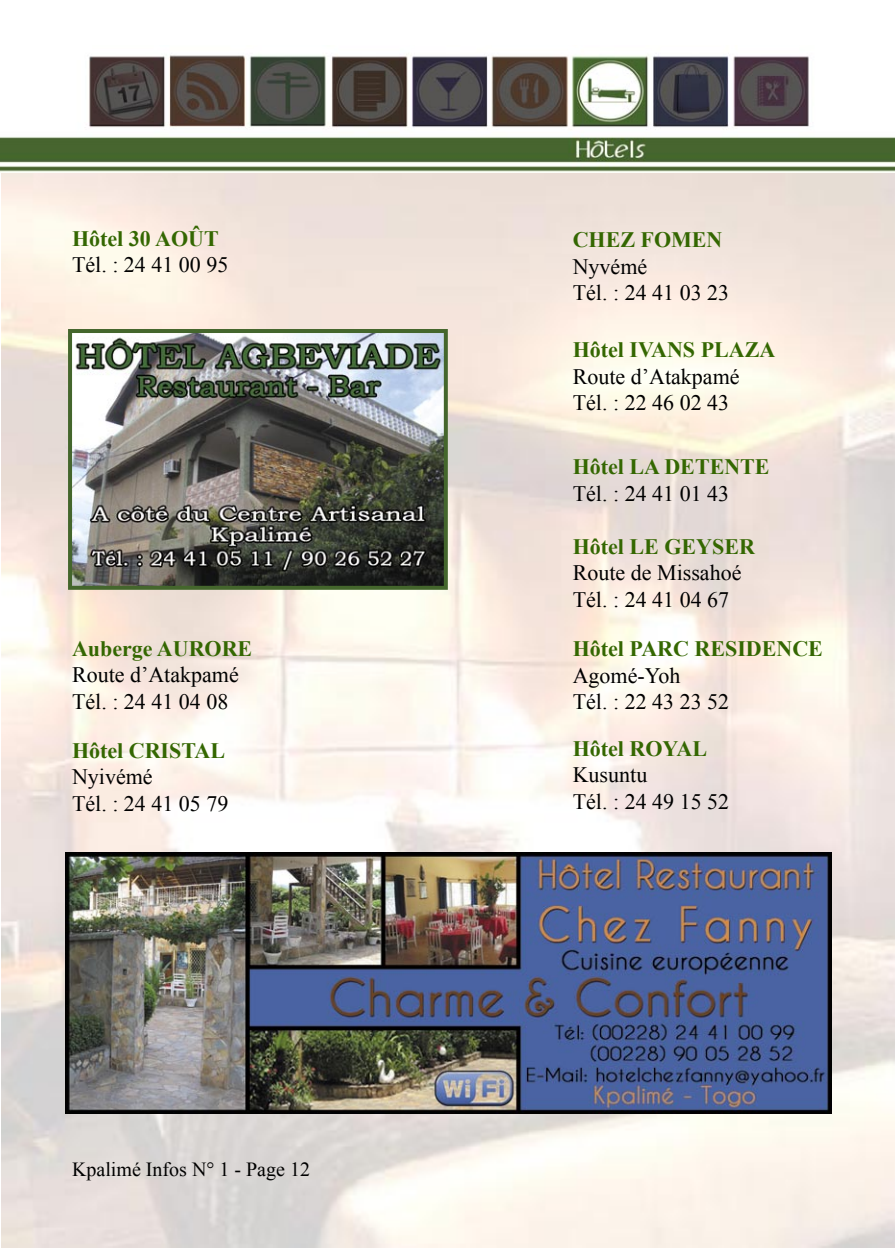
<style>
.page{position:relative;width:896px;height:1248px;background:#fff}
.page>*{position:absolute;margin:0;border:0;box-sizing:border-box;transform-origin:0 0}
.t1{font:22px/26.4px "Times New Roman";color:#000}
.t2{font:700 22px "Times New Roman";color:#346701}
.t3{font:20px "Times New Roman";color:#000}
</style>
<div class="page">
<img style="left:0;top:54px;width:894px;height:118px">
<img style="left:1px;top:173px;width:893px;height:1074px">
<img style="left:66px;top:852px;width:765px;height:261px">
<img style="left:73px;top:334px;width:370px;height:250px">
<div style="left:68px;top:329px;width:380px;height:260px;border:4px solid #44662c"></div>
<p class="t2" style="left:72px;top:226px;width:148px">Hôtel 30 AOÛT</p>
<p class="t1" style="left:72px;top:252px;width:158px">Tél. : 24 41 00 95</p>
<p class="t2" style="left:72px;top:636px;width:182px">Auberge AURORE</p>
<p class="t1" style="left:72px;top:661px;width:168px">Route d’Atakpamé<br>Tél. : 24 41 04 08</p>
<p class="t2" style="left:72px;top:738px;width:154px">Hôtel CRISTAL</p>
<p class="t1" style="left:72px;top:763px;width:158px">Nyivémé<br>Tél. : 24 41 05 79</p>
<p class="t3" style="left:72px;top:1157px;width:239px">Kpalimé Infos N° 1 - Page 12</p>
<p class="t2" style="left:573px;top:228px;width:151px">CHEZ FOMEN</p>
<p class="t1" style="left:573px;top:253px;width:158px">Nyvémé<br>Tél. : 24 41 03 23</p>
<p class="t2" style="left:573px;top:337px;width:204px">Hôtel IVANS PLAZA</p>
<p class="t1" style="left:573px;top:363px;width:168px">Route d’Atakpamé<br>Tél. : 22 46 02 43</p>
<p class="t2" style="left:573px;top:455px;width:198px">Hôtel LA DETENTE</p>
<p class="t1" style="left:573px;top:480px;width:158px">Tél. : 24 41 01 43</p>
<p class="t2" style="left:573px;top:534px;width:184px">Hôtel LE GEYSER</p>
<p class="t1" style="left:573px;top:559px;width:170px">Route de Missahoé<br>Tél. : 24 41 04 67</p>
<p class="t2" style="left:573px;top:636px;width:252px">Hôtel PARC RESIDENCE</p>
<p class="t1" style="left:573px;top:662px;width:158px">Agomé-Yoh<br>Tél. : 22 43 23 52</p>
<p class="t2" style="left:573px;top:736px;width:136px">Hôtel ROYAL</p>
<p class="t1" style="left:573px;top:761px;width:158px">Kusuntu<br>Tél. : 24 49 15 52</p>
</div>
